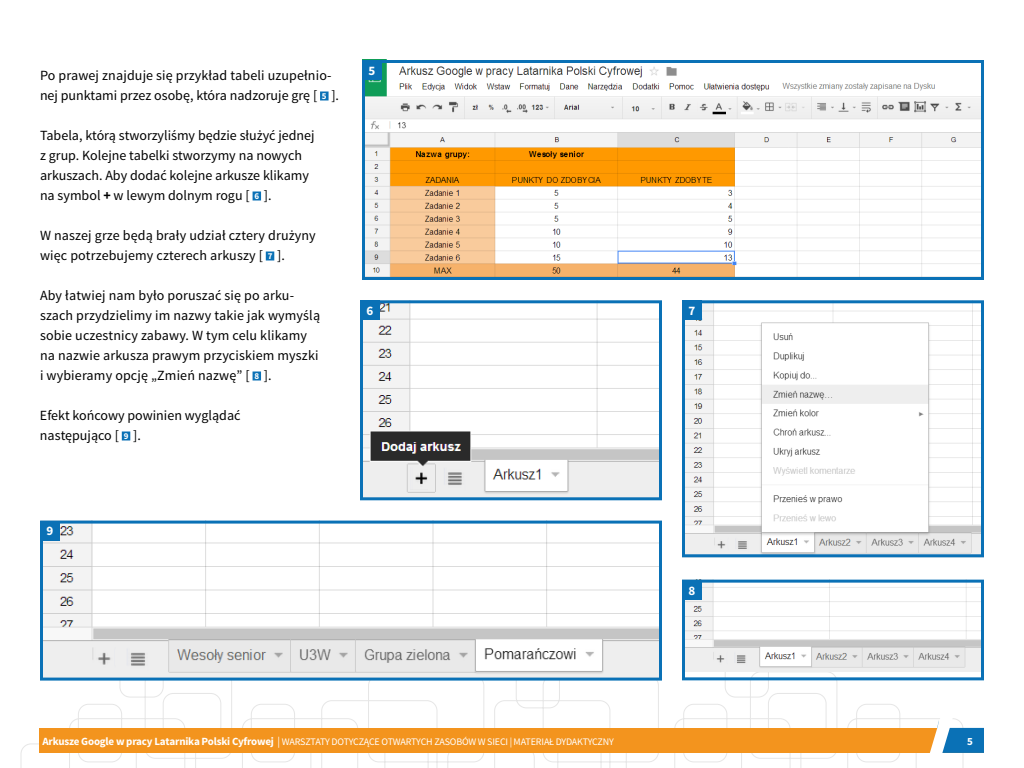
<style>
.page{position:relative;width:1024px;height:768px;background:#fff}
.page>*{position:absolute;margin:0;border:0;box-sizing:border-box;transform-origin:0 0}
.second{font:14px/20px "Source Sans Pro";color:#000}
.second-2{font:700 13px "Source Sans Pro";color:#fff}
.t1{font:700 11px "Source Sans Pro";color:#fff}
.t2{font:10px "Source Sans Pro";letter-spacing:-.015em;color:#fff}
.s1{font-weight:700;font-size:9px;color:#fff}
.s2{font-weight:700}
.s3{font-weight:700;font-size:11px}
.s4{font-size:11px}
</style>
<div class="page">
<svg style="left:20px;top:671px;width:944px;height:97px"></svg>
<div style="left:40px;top:728px;width:944px;height:25px;background:#f3941e"></div>
<svg style="left:915px;top:699px;width:69px;height:69px"></svg>
<div style="left:320px;top:92px;width:9px;height:8px;background:#0a71b6"></div>
<div style="left:253px;top:192px;width:8px;height:8px;background:#0a71b6"></div>
<div style="left:266px;top:252px;width:8px;height:8px;background:#0a71b6"></div>
<div style="left:253px;top:372px;width:8px;height:8px;background:#0a71b6"></div>
<div style="left:122px;top:432px;width:8px;height:8px;background:#0a71b6"></div>
<img style="left:364px;top:304px;width:294px;height:192px">
<div style="left:360px;top:300px;width:302px;height:200px;border:3px solid #0a71b6"></div>
<img style="left:686px;top:584px;width:294px;height:87px">
<div style="left:682px;top:580px;width:302px;height:100px;border:3px solid #0a71b6"></div>
<img style="left:686px;top:304px;width:294px;height:249px">
<div style="left:682px;top:300px;width:302px;height:257px;border:3px solid #0a71b6"></div>
<img style="left:44px;top:525px;width:614px;height:152px">
<div style="left:40px;top:521px;width:622px;height:160px;border:3px solid #0a71b6"></div>
<img style="left:366px;top:64px;width:614px;height:212px">
<div style="left:362px;top:60px;width:622px;height:220px;border:3px solid #0a71b6"></div>
<div style="left:362px;top:60px;width:20px;height:20px;background:#0a71b6"></div>
<div style="left:360px;top:300px;width:20px;height:20px;background:#0a71b6"></div>
<div style="left:40px;top:521px;width:20px;height:20px;background:#0a71b6"></div>
<div style="left:682px;top:300px;width:20px;height:20px;background:#0a71b6"></div>
<div style="left:682px;top:580px;width:20px;height:20px;background:#0a71b6"></div>
<p class="second" style="left:40px;top:66px;width:301px">Po prawej znajduje się przykład tabeli uzupełnio&shy;nej punktami przez osobę, która nadzoruje grę [ <span class="s1">5</span> ].</p>
<p class="second" style="left:40px;top:126px;width:276px">Tabela, którą stworzyliśmy będzie służyć jednej z grup. Kolejne tabelki stworzymy na nowych arkuszach. Aby dodać kolejne arkusze klikamy na symbol <span class="s2">+</span> w lewym dolnym rogu [ <span class="s1">6</span> ].</p>
<p class="second" style="left:40px;top:226px;width:277px">W naszej grze będą brały udział cztery drużyny więc potrzebujemy czterech arkuszy [ <span class="s1">7</span> ].</p>
<p class="second" style="left:40px;top:286px;width:282px">Aby łatwiej nam było poruszać się po arku&shy;szach przydzielimy im nazwy takie jak wymyślą sobie uczestnicy zabawy. W tym celu klikamy na nazwie arkusza prawym przyciskiem myszki i wybieramy opcję „Zmień nazwę” [ <span class="s1">8</span> ].</p>
<p class="second" style="left:40px;top:406px;width:202px">Efekt końcowy powinien wyglądać następująco [ <span class="s1">9</span> ].</p>
<p class="second-2" style="left:369px;top:62px;width:8px">5</p>
<p class="second-2" style="left:367px;top:303px;width:8px">6</p>
<p class="second-2" style="left:47px;top:523px;width:8px">9</p>
<p class="second-2" style="left:689px;top:303px;width:8px">7</p>
<p class="second-2" style="left:689px;top:582px;width:8px">8</p>
<p class="t2" style="left:42px;top:735px;width:573px"><span class="s3">Arkusze Google w pracy Latarnika Polski Cyfrowej</span> <span class="s4">|</span> WARSZTATY DOTYCZĄCE OTWARTYCH ZASOBÓW W SIECI | MATERIAŁ DYDAKTYCZNY</p>
<p class="t1" style="left:967px;top:734px;width:7px">5</p>
</div>
